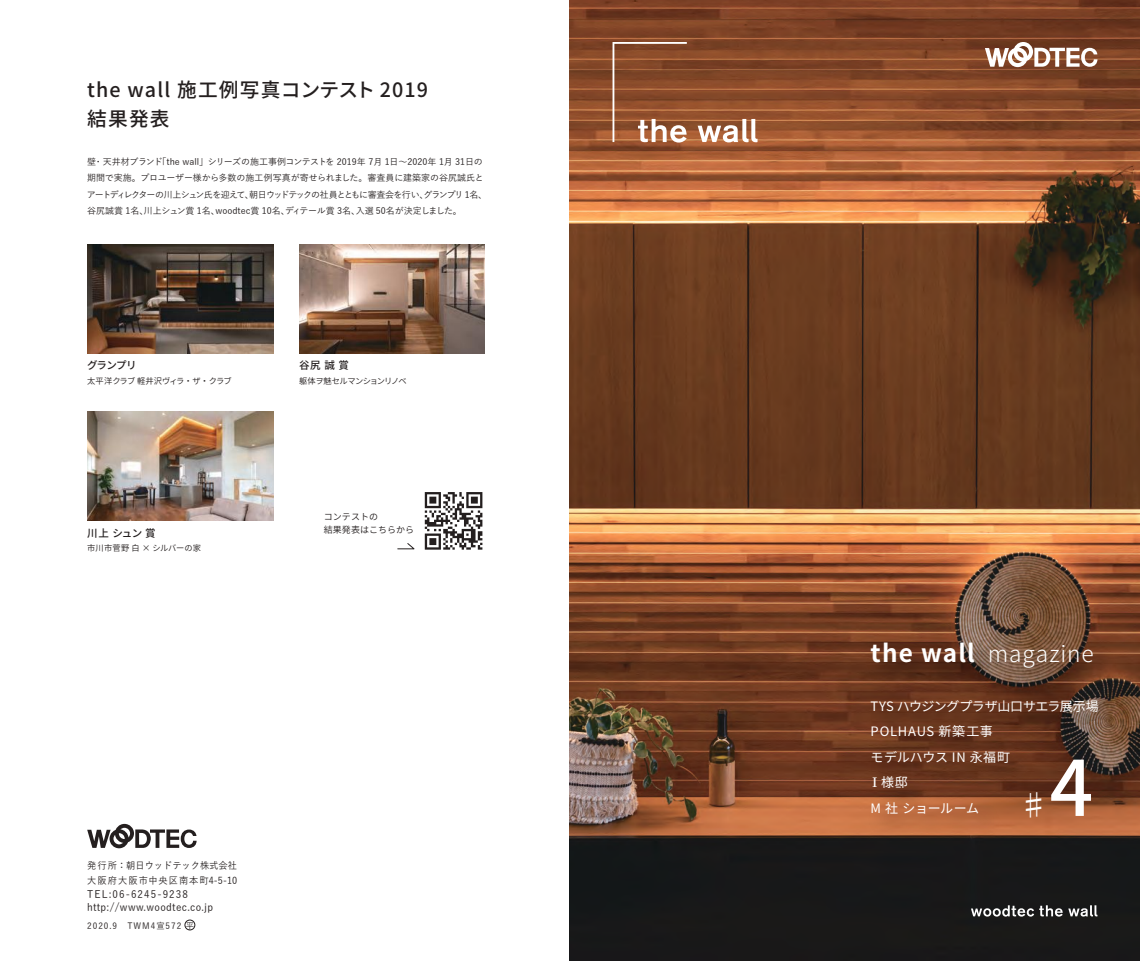
<style>
.page{position:relative;width:1140px;height:961px;background:#fff}
.page>*{position:absolute;margin:0;border:0;box-sizing:border-box;transform-origin:0 0}
.t1{font:500 76.5px "Source Han Sans";color:#fff}
.t2{font:29.25px "Koz Go Pr 6 N";color:#fff}
.t3{font:300 22.65px "Source Han Sans";letter-spacing:.04em;color:#fff}
.t4{font:500 19.65px/29px "Source Han Sans JP";letter-spacing:.06em;color:#241f1f}
.t5{font:13.05px/25.5px "Source Han Sans";letter-spacing:-.005em;color:#fff}
.t6{font:500 10.5px "Source Han Sans JP";letter-spacing:-.065em;color:#241f1f}
.t7{font:500 10.35px/12px "Yu Go";letter-spacing:.045em;color:#241f1f;scale:.95 1}
.t8{font:500 9.75px "Yu Go";letter-spacing:.12em;color:#241f1f;scale:.95 1}
.t9{font:500 9.75px "Yu Go";color:#241f1f;scale:.95 1}
.t10{font:500 9px/16.5px "Yu Go";letter-spacing:-.03em;color:#241f1f}
.t11{font:9px/13.5px "Source Han Sans";color:#241f1f}
.t12{font:500 8.7px "Yu Go";letter-spacing:.12em;color:#241f1f;scale:.95 1}
.t13{font:8.25px "Source Han Sans";letter-spacing:-.035em;color:#241f1f}
.t14{font:8.25px "Source Han Sans";letter-spacing:-.065em;color:#241f1f}
.t15{font:8.25px "Source Han Sans";letter-spacing:.005em;color:#241f1f}
.s1{font-weight:700;font-size:24.3px}
.s2{font-family:"Source Han Serif";font-weight:600}
</style>
<div class="page">
<img style="left:570px;top:0;width:570px;height:961px">
<svg style="left:87px;top:824px;width:110px;height:24px"></svg>
<div style="left:185px;top:920px;width:10px;height:10px;border:1px solid #241f1f;border-radius:50%"></div>
<img style="left:1009px;top:630px;width:125px;height:89px">
<img style="left:858px;top:628px;width:151px;height:59px">
<img style="left:858px;top:687px;width:274px;height:173px">
<svg style="left:984px;top:42px;width:113px;height:25px"></svg>
<svg style="left:971px;top:905px;width:91px;height:12px"></svg>
<svg style="left:1068px;top:905px;width:29px;height:12px"></svg>
<svg style="left:697px;top:119px;width:60px;height:23px"></svg>
<svg style="left:612px;top:42px;width:75px;height:101px;background:#996042"></svg>
<svg style="left:425px;top:492px;width:57px;height:58px"></svg>
<svg style="left:397px;top:543px;width:18px;height:7px"></svg>
<img style="left:87px;top:245px;width:186px;height:108px">
<img style="left:299px;top:245px;width:186px;height:108px">
<img style="left:87px;top:412px;width:186px;height:108px">
<h3 class="t4" style="left:87px;top:76px;width:342px">the wall 施工例写真コンテスト 2019結果発表</h3>
<p class="t10" style="left:87px;top:152px;width:402px">壁・天井材ブランド「the wall」シリーズの施工事例コンテストを 2019年 7月 1日～2020年 1月 31日の期間で実施。プロユーザー様から多数の施工例写真が寄せられました。審査員に建築家の谷尻誠氏とアートディレクターの川上シュン氏を迎えて、朝日ウッドテックの社員とともに審査会を行い、グランプリ 1名、谷尻誠賞 1名、川上シュン賞 1名、woodtec賞 10名、ディテール賞 3名、入選 50名が決定しました。</p>
<p class="t6" style="left:87px;top:359px;width:51px">グランプリ</p>
<p class="t13" style="left:87px;top:376px;width:146px">太平洋クラブ 軽井沢ヴィラ・ザ・クラブ</p>
<p class="t6" style="left:87px;top:527px;width:70px">川上 シュン 賞</p>
<p class="t15" style="left:87px;top:543px;width:115px">市川市菅野 白 × シルバーの家</p>
<p class="t6" style="left:299px;top:359px;width:51px">谷尻 誠 賞</p>
<p class="t14" style="left:299px;top:376px;width:109px">躯体ヲ魅セルマンションリノベ</p>
<p class="t11" style="left:324px;top:510px;width:92px">コンテストの<br>結果発表はこちらから</p>
<p class="t9" style="left:87px;top:857px;width:159px">発行所：朝日ウッドテック株式会社</p>
<p class="t8" style="left:87px;top:871px;width:159px">大阪府大阪市中央区南本町4-5-10</p>
<p class="t7" style="left:87px;top:887px;width:134px">TEL:06-6245-9238 http://www.woodtec.co.jp</p>
<p class="t12" style="left:87px;top:917px;width:114px">2020.9　TWM4宣572 平</p>
<h3 class="t3" style="left:870px;top:641px;width:225px"><span class="s1">the wall</span> magazine</h3>
<h3 class="t5" style="left:870px;top:693px;width:230px">TYS ハウジングプラザ山口サエラ展示場<br>POLHAUS 新築工事<br>モデルハウス IN 永福町<br><span class="s2">I</span> 様邸<br>M 社 ショールーム</h3>
<h1 class="t1" style="left:1049px;top:745px;width:45px">4</h1>
<h2 class="t2" style="left:1019px;top:789px;width:31px">♯</h2>
</div>
